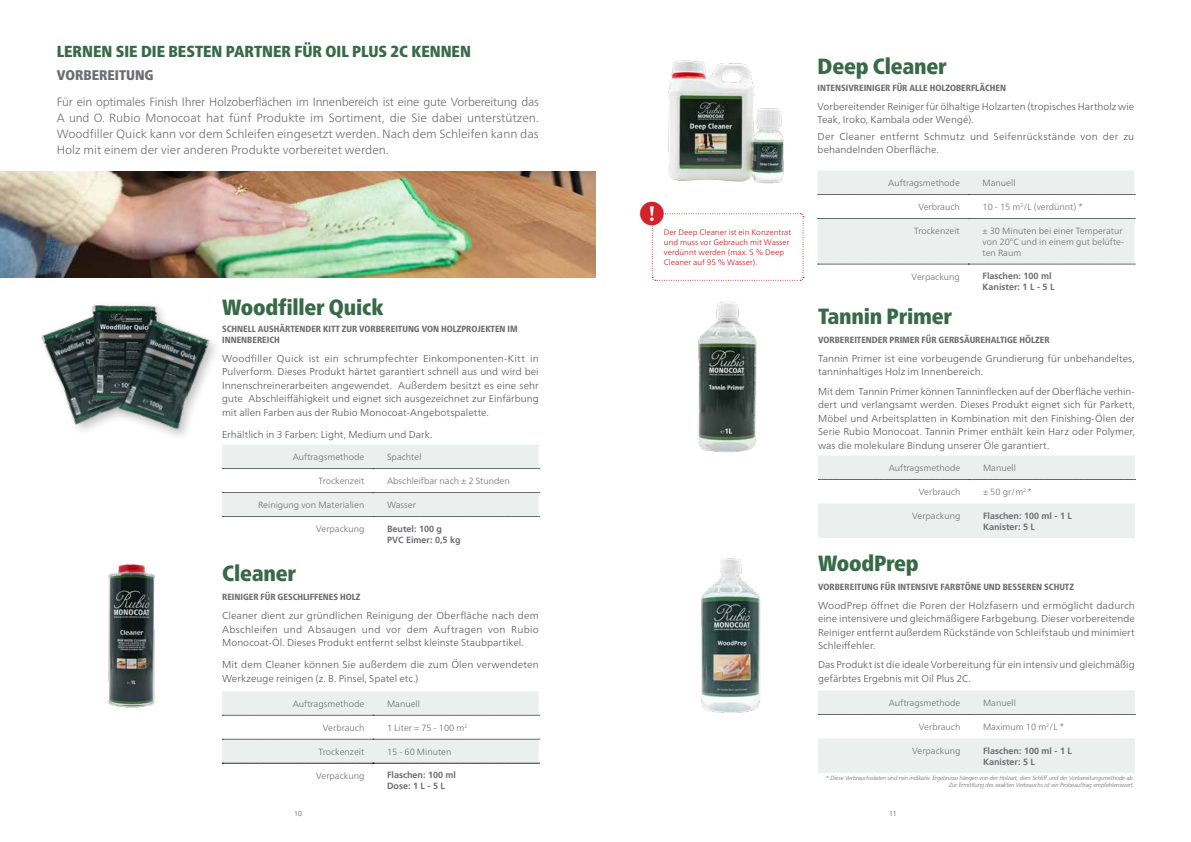
<style>
.page{position:relative;width:1191px;height:842px;background:#fff}
.page>*{position:absolute;margin:0;border:0;box-sizing:border-box;transform-origin:0 0}
.t1{font:900 condensed 22px "Frutiger Neue LTW1 G";letter-spacing:-.01em;color:#396a48}
.t2{font:900 condensed 16px "Frutiger Neue LTW1 G";color:#396a48}
.t3{font:900 condensed 14px "Frutiger Neue LTW1 G";color:#6d6e71}
.t4{font:300 12px/16px "Frutiger Neue LTW1 G";color:#6d6e71;text-align:justify}
.t5{font:300 10px/13.5px "Frutiger Neue LTW1 G";letter-spacing:.005em;color:#58595b}
.t6{font:300 9px/10.8px "Frutiger Neue LTW1 G";color:#6d6e71}
.t7{font:800 condensed 9px/10.8px "Frutiger Neue LTW1 G";color:#6d6e71}
.t8{font:700 9px/10.8px "Frutiger LT";color:#6d6e71}
.t9{font:300 8px/10px "Frutiger Neue LTW1 G";color:#ce171e}
.t10{font:300 7px "Frutiger LT Pro";color:#58595b}
.t11{font:italic 300 6px/7.2px "Frutiger LT";letter-spacing:-.01em;color:#6d6e71;text-align:right}
</style>
<div class="page">
<img style="left:0;top:172px;width:595px;height:106px">
<img style="left:698px;top:301px;width:59px;height:151px">
<img style="left:701px;top:558px;width:60px;height:155px">
<img style="left:668px;top:60px;width:116px;height:124px">
<img style="left:108px;top:564px;width:47px;height:144px">
<img style="left:41px;top:319px;width:69px;height:112px">
<img style="left:85px;top:305px;width:76px;height:104px">
<img style="left:110px;top:311px;width:106px;height:125px">
<svg style="left:222px;top:445px;width:317px;height:72px"></svg>
<svg style="left:222px;top:691px;width:317px;height:73px"></svg>
<svg style="left:818px;top:456px;width:317px;height:82px"></svg>
<svg style="left:818px;top:691px;width:317px;height:82px"></svg>
<svg style="left:817px;top:171px;width:318px;height:94px"></svg>
<svg style="left:651px;top:213px;width:153px;height:68px"></svg>
<h2 class="t2" style="left:57px;top:39px;width:416px">LERNEN SIE DIE BESTEN PARTNER FÜR OIL PLUS 2C KENNEN</h2>
<h3 class="t3" style="left:57px;top:65px;width:99px">VORBEREITUNG</h3>
<p class="t4" style="left:57px;top:93px;width:483px">Für ein optimales Finish Ihrer Holzoberflächen im Innenbereich ist eine gute Vorbereitung das A und O. Rubio Monocoat hat fünf Produkte im Sortiment, die Sie dabei unterstützen.<br>Woodfiller Quick kann vor dem Schleifen eingesetzt werden. Nach dem Schleifen kann das Holz mit einem der vier anderen Produkte vorbereitet werden.</p>
<h1 class="t1" style="left:222px;top:291px;width:163px">Woodfiller Quick</h1>
<p class="t7" style="left:222px;top:323px;width:297px">SCHNELL AUSHÄRTENDER KITT ZUR VORBEREITUNG VON HOLZPROJEKTEN IM<br>INNENBEREICH</p>
<p class="t5" style="left:222px;top:351px;width:318px;text-align:justify">Woodfiller Quick ist ein schrumpfechter Einkomponenten-Kitt in Pulverform. Dieses Produkt härtet garantiert schnell aus und wird bei Innenschreinerarbeiten angewendet. Außerdem besitzt es eine sehr gute Abschleiffähigkeit und eignet sich ausgezeichnet zur Einfärbung mit allen Farben aus der Rubio Monocoat-Angebotspalette.</p>
<p class="t5" style="left:222px;top:427px;width:212px">Erhältlich in 3 Farben: Light, Medium und Dark.</p>
<p class="t6" style="left:293px;top:451px;width:73px">Auftragsmethode</p>
<p class="t6" style="left:387px;top:451px;width:36px">Spachtel</p>
<p class="t6" style="left:318px;top:475px;width:47px">Trockenzeit</p>
<p class="t6" style="left:387px;top:475px;width:124px">Abschleifbar nach ± 2 Stunden</p>
<p class="t6" style="left:258px;top:499px;width:108px">Reinigung von Materialien</p>
<p class="t6" style="left:387px;top:499px;width:30px">Wasser</p>
<p class="t6" style="left:316px;top:523px;width:50px">Verpackung</p>
<p class="t8" style="left:387px;top:523px;width:75px">Beutel: 100 g<br>PVC Eimer: 0,5 kg</p>
<h1 class="t1" style="left:222px;top:557px;width:75px">Cleaner</h1>
<p class="t7" style="left:222px;top:591px;width:140px">REINIGER FÜR GESCHLIFFENES HOLZ</p>
<p class="t5" style="left:222px;top:608px;width:318px;text-align:justify">Cleaner dient zur gründlichen Reinigung der Oberfläche nach dem Abschleifen und Absaugen und vor dem Auftragen von Rubio Monocoat-Öl. Dieses Produkt entfernt selbst kleinste Staubpartikel.</p>
<p class="t5" style="left:222px;top:657px;width:318px">Mit dem Cleaner können Sie außerdem die zum Ölen verwendeten<br>Werkzeuge reinigen (z. B. Pinsel, Spatel etc.)</p>
<p class="t6" style="left:293px;top:697px;width:73px">Auftragsmethode</p>
<p class="t6" style="left:387px;top:697px;width:34px">Manuell</p>
<p class="t6" style="left:323px;top:721px;width:43px">Verbrauch</p>
<p class="t6" style="left:387px;top:721px;width:82px">1 Liter = 75 - 100 m<sup>2</sup></p>
<p class="t6" style="left:318px;top:745px;width:47px">Trockenzeit</p>
<p class="t6" style="left:387px;top:745px;width:66px">15 - 60 Minuten</p>
<p class="t6" style="left:316px;top:769px;width:50px">Verpackung</p>
<p class="t8" style="left:387px;top:770px;width:71px">Flaschen: 100 ml<br>Dose: 1 L - 5 L</p>
<p class="t9" style="left:664px;top:227px;width:129px">Der Deep Cleaner ist ein Konzentrat und muss vor Gebrauch mit Wasser verdünnt werden (max. 5 % Deep<br>Cleaner auf 95 % Wasser).</p>
<h1 class="t1" style="left:817px;top:49px;width:130px">Deep Cleaner</h1>
<p class="t7" style="left:817px;top:81px;width:190px">INTENSIVREINIGER FÜR ALLE HOLZOBERFLÄCHEN</p>
<p class="t5" style="left:817px;top:99px;width:318px">Vorbereitender Reiniger für ölhaltige Holzarten (tropisches Hartholz wie<br>Teak, Iroko, Kambala oder Wengé).</p>
<p class="t5" style="left:817px;top:129px;width:318px">Der Cleaner entfernt Schmutz und Seifenrückstände von der zu behandelnden Oberfläche.</p>
<p class="t6" style="left:888px;top:177px;width:73px">Auftragsmethode</p>
<p class="t6" style="left:982px;top:177px;width:34px">Manuell</p>
<p class="t6" style="left:918px;top:201px;width:43px">Verbrauch</p>
<p class="t6" style="left:982px;top:201px;width:102px">10 - 15 m<sup>2</sup>/L (verdünnt) *</p>
<p class="t6" style="left:914px;top:225px;width:47px">Trockenzeit</p>
<p class="t6" style="left:982px;top:225px;width:143px">± 30 Minuten bei einer Temperatur von 20°C und in einem gut belüfte&shy;ten Raum</p>
<p class="t6" style="left:911px;top:270px;width:50px">Verpackung</p>
<p class="t8" style="left:982px;top:271px;width:74px">Flaschen: 100 ml<br>Kanister: 1 L - 5 L</p>
<h1 class="t1" style="left:818px;top:299px;width:135px">Tannin Primer</h1>
<p class="t7" style="left:818px;top:333px;width:233px">VORBEREITENDER PRIMER FÜR GERBSÄUREHALTIGE HÖLZER</p>
<p class="t5" style="left:818px;top:351px;width:318px">Tannin Primer ist eine vorbeugende Grundierung für unbehandeltes, tanninhaltiges Holz im Innenbereich.</p>
<p class="t5" style="left:818px;top:384px;width:318px;text-align:justify">Mit dem Tannin Primer können Tanninflecken auf der Oberfläche verhin&shy;dert und verlangsamt werden. Dieses Produkt eignet sich für Parkett, Möbel und Arbeitsplatten in Kombination mit den Finishing-Ölen der Serie Rubio Monocoat. Tannin Primer enthält kein Harz oder Polymer, was die molekulare Bindung unserer Öle garantiert.</p>
<p class="t6" style="left:888px;top:462px;width:73px">Auftragsmethode</p>
<p class="t6" style="left:983px;top:462px;width:34px">Manuell</p>
<p class="t6" style="left:919px;top:486px;width:43px">Verbrauch</p>
<p class="t6" style="left:983px;top:486px;width:50px">± 50 gr/m<sup>2</sup> *</p>
<p class="t6" style="left:912px;top:510px;width:50px">Verpackung</p>
<p class="t8" style="left:983px;top:510px;width:91px">Flaschen: 100 ml - 1 L<br>Kanister: 5 L</p>
<h1 class="t1" style="left:818px;top:546px;width:102px">WoodPrep</h1>
<p class="t7" style="left:818px;top:580px;width:257px">VORBEREITUNG FÜR INTENSIVE FARBTÖNE UND BESSEREN SCHUTZ</p>
<p class="t5" style="left:818px;top:598px;width:318px;text-align:justify">WoodPrep öffnet die Poren der Holzfasern und ermöglicht dadurch eine intensivere und gleichmäßigere Farbgebung. Dieser vorbereitende Reiniger entfernt außerdem Rückstände von Schleifstaub und minimiert Schleiffehler.</p>
<p class="t5" style="left:818px;top:657px;width:318px">Das Produkt ist die ideale Vorbereitung für ein intensiv und gleichmäßig gefärbtes Ergebnis mit Oil Plus 2C.</p>
<p class="t6" style="left:888px;top:697px;width:73px">Auftragsmethode</p>
<p class="t6" style="left:983px;top:697px;width:34px">Manuell</p>
<p class="t6" style="left:919px;top:721px;width:43px">Verbrauch</p>
<p class="t6" style="left:983px;top:721px;width:83px">Maximum 10 m<sup>2</sup>/L *</p>
<p class="t6" style="left:912px;top:745px;width:50px">Verpackung</p>
<p class="t8" style="left:983px;top:745px;width:91px">Flaschen: 100 ml - 1 L<br>Kanister: 5 L</p>
<p class="t11" style="left:826px;top:774px;width:310px">* Diese Verbrauchsdaten sind rein indikativ. Ergebnisse hängen von der Holzart, dem Schliff und der Vorbereitungsmethode ab.<br>Zur Ermittlung des exakten Verbrauchs ist ein Probeauftrag empfehlenswert.</p>
<p class="t10" style="left:294px;top:810px;width:9px">10</p>
<p class="t10" style="left:889px;top:810px;width:9px">11</p>
</div>
